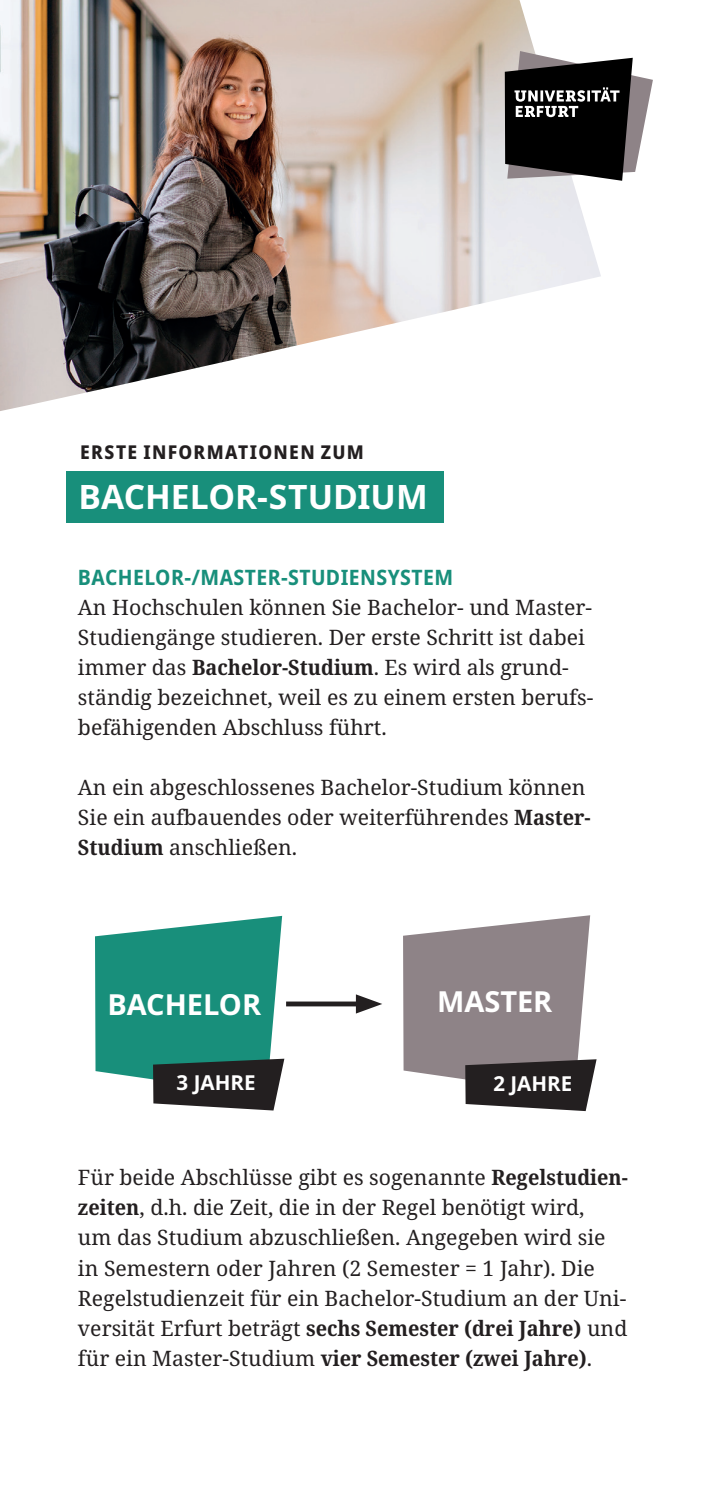
<style>
.page{position:relative;width:709px;height:1503px;background:#fff}
.page>*{position:absolute;margin:0;border:0;box-sizing:border-box;transform-origin:0 0}
.t1{font:700 33.5px "Noto Sans";color:#fff}
.t2{font:700 29px "Noto Sans";letter-spacing:-.005em;color:#fff}
.t3{font:21.25px/30px "Noto Serif";color:#231f20}
.t4{font:700 semi-condensed 21.25px "Noto Sans";letter-spacing:.02em;color:#188f7b}
.t5{font:700 20.5px "Noto Sans";color:#fff}
.t6{font:800 semi-condensed 19px "Noto Sans";letter-spacing:.065em;color:#231f20}
.s1{font-weight:700;font-stretch:semi-condensed}
</style>
<div class="page">
<div style="left:66px;top:471px;width:377px;height:52px;background:#188f7b"></div>
<svg style="left:95px;top:915px;width:189px;height:195px;background:#3d8f81"></svg>
<svg style="left:403px;top:915px;width:193px;height:196px"></svg>
<div style="left:286px;top:1001px;width:79px;height:5px;background:#231f20"></div>
<svg style="left:356px;top:994px;width:26px;height:19px"></svg>
<img style="left:0;top:0;width:601px;height:411px">
<svg style="left:505px;top:51px;width:148px;height:130px"></svg>
<p class="t6" style="left:80px;top:438px;width:285px">ERSTE INFORMATIONEN ZUM</p>
<h1 class="t1" style="left:78px;top:473px;width:351px">BACHELOR-STUDIUM</h1>
<p class="t4" style="left:78px;top:562px;width:376px">BACHELOR-/MASTER-STUDIENSYSTEM</p>
<p class="t3" style="left:78px;top:593px;width:516px">An Hochschulen können Sie Bachelor- und Master-Studiengänge studieren. Der erste Schritt ist dabei immer das <span class="s1">Bachelor-Studium</span>. Es wird als grund&shy;ständig bezeichnet, weil es zu einem ersten berufs&shy;befähigenden Abschluss führt.</p>
<p class="t3" style="left:78px;top:773px;width:514px">An ein abgeschlossenes Bachelor-Studium können<br>Sie ein aufbauendes oder weiterführendes <span class="s1">Master-<br>Studium</span> anschließen.</p>
<h2 class="t2" style="left:107px;top:984px;width:155px">BACHELOR</h2>
<h2 class="t2" style="left:437px;top:981px;width:117px">MASTER</h2>
<p class="t5" style="left:177px;top:1068px;width:80px">3 JAHRE</p>
<p class="t5" style="left:493px;top:1068px;width:80px">2 JAHRE</p>
<p class="t3" style="left:78px;top:1163px;width:551px">Für beide Abschlüsse gibt es sogenannte <span class="s1">Regelstudien&shy;zeiten</span>, d.h. die Zeit, die in der Regel benötigt wird,<br>um das Studium abzuschließen. Angegeben wird sie in Semestern oder Jahren (2 Semester = 1 Jahr). Die Regelstudienzeit für ein Bachelor-Studium an der Uni&shy;versität Erfurt beträgt <span class="s1">sechs Semester (drei Jahre)</span> und für ein Master-Studium <span class="s1">vier Semester (zwei Jahre)</span>.</p>
</div>
